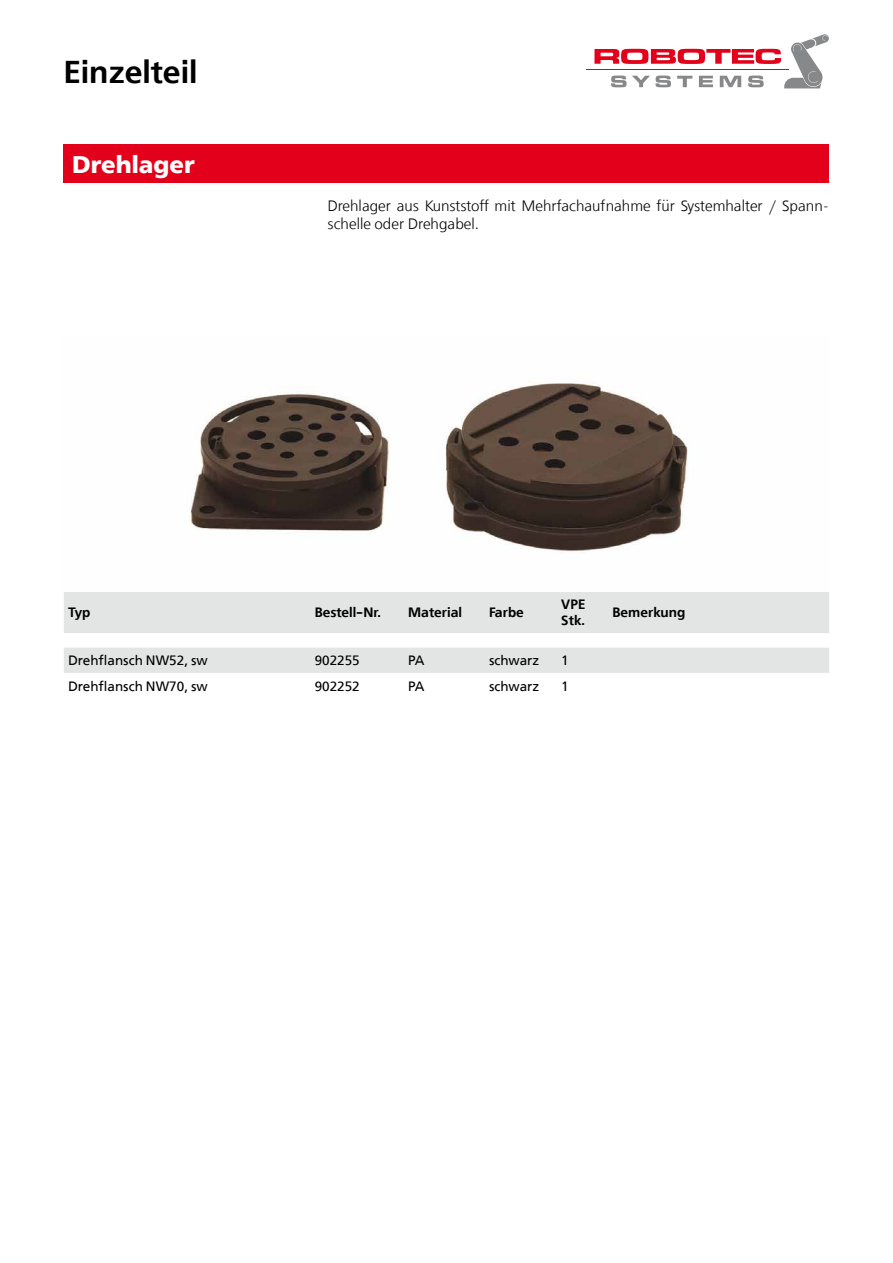
<style>
.page{position:relative;width:893px;height:1263px;background:#fff}
.page>*{position:absolute;margin:0;border:0;box-sizing:border-box;transform-origin:0 0}
.t1{font:600 31.5px "Free Set";color:#000}
.t2{font:700 24px "Free Set";color:#fff}
.t3{font:300 15px/18px "Free Set";color:#000}
.t4{font:13.5px "Free Set";color:#000}
.t5{font:600 13.5px/16.2px "Free Set";color:#000}
</style>
<div class="page">
<hr style="left:587px;top:69px;width:202px;height:1px;background:#e2001a">
<svg style="left:594px;top:34px;width:235px;height:54px"></svg>
<div style="left:64px;top:145px;width:765px;height:38px;background:#e2001a"></div>
<div style="left:64px;top:592px;width:765px;height:41px;background:#e3e4e4"></div>
<div style="left:64px;top:648px;width:765px;height:25px;background:#e3e4e4"></div>
<img style="left:190px;top:382px;width:498px;height:171px">
<h1 class="t1" style="left:64px;top:53px;width:135px">Einzelteil</h1>
<h2 class="t2" style="left:72px;top:150px;width:124px">Drehlager</h2>
<p class="t3" style="left:327px;top:197px;width:503px">Drehlager aus Kunststoff mit Mehrfachaufnahme für Systemhalter / Spann&shy;schelle oder Drehgabel.</p>
<p class="t5" style="left:68px;top:605px;width:24px">Typ</p>
<p class="t5" style="left:315px;top:605px;width:68px">Bestell-Nr.</p>
<p class="t5" style="left:408px;top:605px;width:55px">Material</p>
<p class="t5" style="left:489px;top:605px;width:36px">Farbe</p>
<p class="t5" style="left:561px;top:596px;width:26px">VPE<br>Stk.</p>
<p class="t5" style="left:612px;top:605px;width:74px">Bemerkung</p>
<p class="t4" style="left:68px;top:652px;width:141px">Drehflansch NW52, sw</p>
<p class="t4" style="left:315px;top:652px;width:47px">902255</p>
<p class="t4" style="left:408px;top:652px;width:18px">PA</p>
<p class="t4" style="left:489px;top:652px;width:52px">schwarz</p>
<p class="t4" style="left:561px;top:652px;width:9px">1</p>
<p class="t4" style="left:68px;top:678px;width:141px">Drehflansch NW70, sw</p>
<p class="t4" style="left:315px;top:678px;width:47px">902252</p>
<p class="t4" style="left:408px;top:678px;width:18px">PA</p>
<p class="t4" style="left:489px;top:678px;width:52px">schwarz</p>
<p class="t4" style="left:561px;top:678px;width:9px">1</p>
</div>
